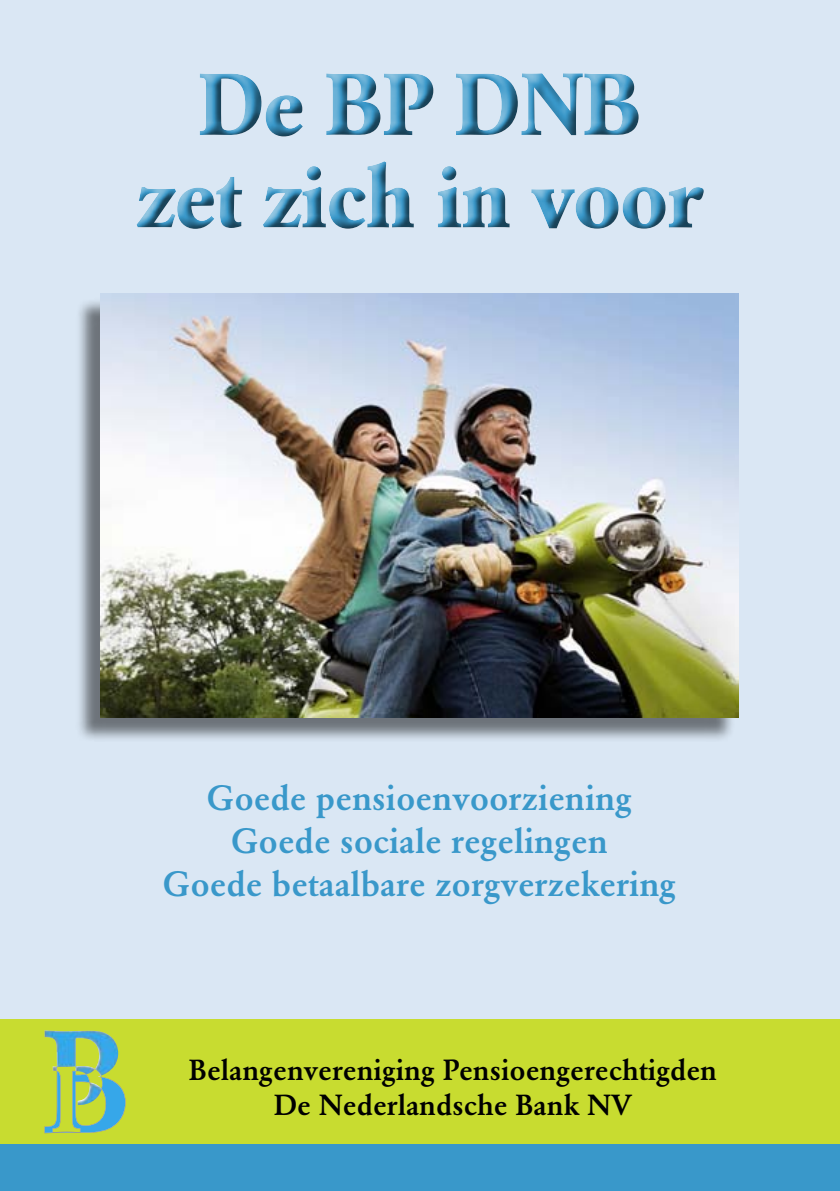
<style>
.page{position:relative;width:840px;height:1191px;background:#fff}
.page>*{position:absolute;margin:0;border:0;box-sizing:border-box;transform-origin:0 0}
.t1{font:700 86.6px/92.4px "DNB Garamond";color:#3998ca;text-align:center}
.t2{font:500 34.6px/43.2px "DNB Garamond";color:#3998ca;text-align:center}
.t3{font:500 28.8px/34.6px "DNB Garamond";color:#000;text-align:center}
.t4{font:23.2px "DNB Garamond";color:#000}
</style>
<div class="page">
<div style="left:0;top:0;width:839px;height:1191px;background:#dae7f4"></div>
<div style="left:75px;top:297px;width:660px;height:445px;background:#000;opacity:.5"></div>
<img style="left:100px;top:294px;width:638px;height:423px">
<div style="left:127px;top:70px;width:587px;height:170px;background:#000;opacity:.57"></div>
<div style="left:0;top:1104px;width:839px;height:87px;background:#3998ca"></div>
<div style="left:0;top:1019px;width:839px;height:125px;background:#c8dc30"></div>
<svg style="left:45px;top:1084px;width:80px;height:49px"></svg>
<img style="left:45px;top:1030px;width:73px;height:75px">
<h1 class="t1" style="left:137px;top:59px;width:566px">De BP DNB zet zich in voor</h1>
<p class="t2" style="left:163px;top:776px;width:514px">Goede pensioenvoorziening<br>Goede sociale regelingen<br>Goede betaalbare zorgverzekering</p>
<p class="t4" style="left:133px;top:1053px;width:276px">De Nederlandsche Bank NV</p>
<p class="t3" style="left:189px;top:1053px;width:529px">Belangenvereniging Pensioengerechtigden<br>De Nederlandsche Bank NV</p>
</div>
